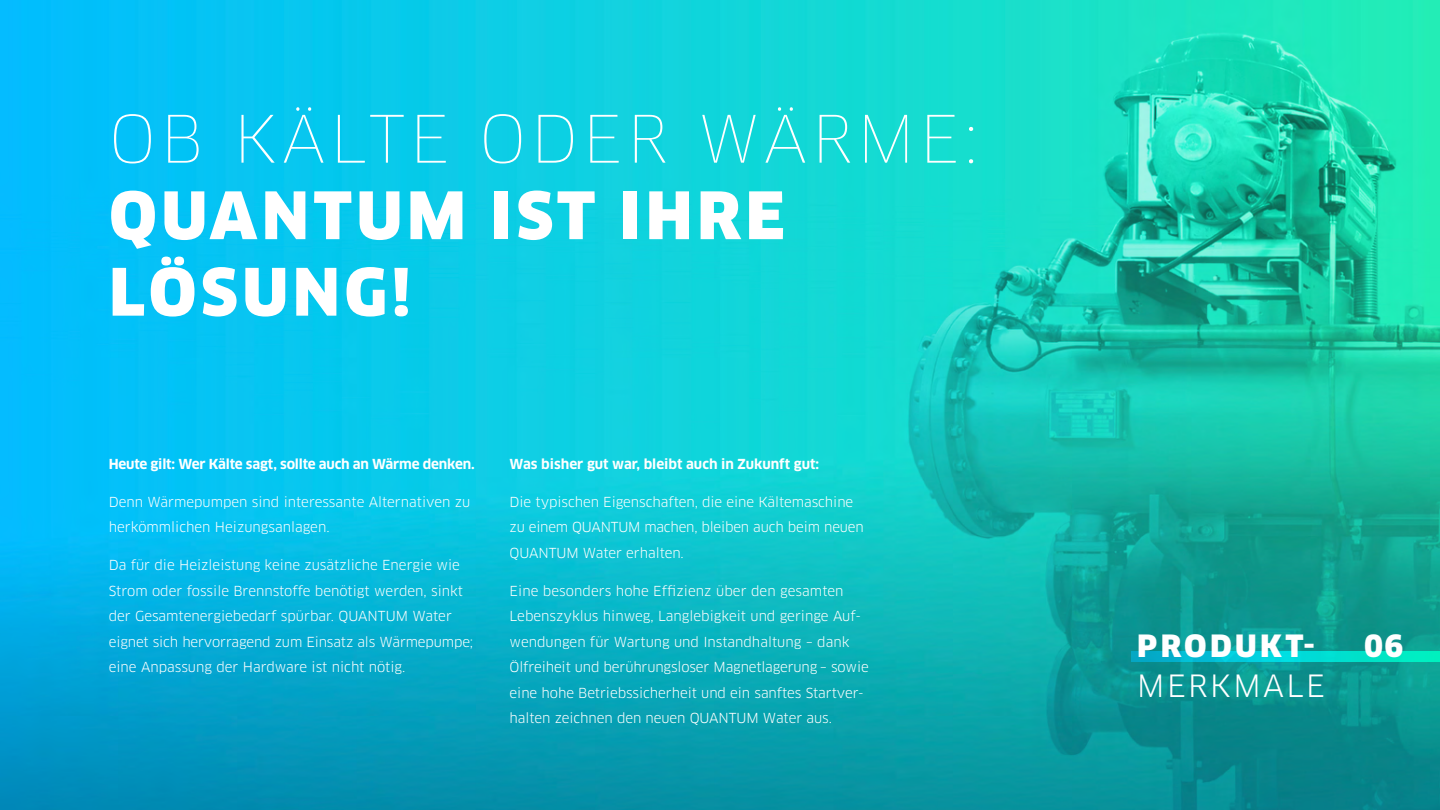
<style>
.page{position:relative;width:1440px;height:810px;background:#fff}
.page>*{position:absolute;margin:0;border:0;box-sizing:border-box;transform-origin:0 0}
.t1{font:900 63.75px/76.5px "Clan Pro";letter-spacing:.07em;color:#fff}
.t2{font:100 63.75px "Clan Pro";letter-spacing:.07em;color:#fff}
.t3{font:900 30px "Clan Pro";letter-spacing:.11em;color:#fff}
.t4{font:30px "Clan Pro";letter-spacing:.08em;color:#fff}
.t5{font:13.5px/25.5px "Clan Pro";letter-spacing:-.005em;color:#fff}
.t6{font:700 13.5px "Clan Pro";letter-spacing:-.015em;color:#fff}
</style>
<div class="page">
<img style="left:0;top:0;width:1440px;height:810px">
<svg style="left:1131px;top:651px;width:309px;height:11px;background:#01d1d0"></svg>
<h1 class="t2" style="left:109px;top:101px;width:871px">OB KÄLTE ODER WÄRME:</h1>
<h1 class="t1" style="left:109px;top:178px;width:677px">QUANTUM IST IHRE<br>LÖSUNG!</h1>
<p class="t6" style="left:109px;top:456px;width:367px">Heute gilt: Wer Kälte sagt, sollte auch an Wärme denken.</p>
<p class="t5" style="left:109px;top:489px;width:363px">Denn Wärmepumpen sind interessante Alternativen zu herkömmlichen Heizungsanlagen.</p>
<p class="t5" style="left:109px;top:552px;width:366px">Da für die Heizleistung keine zusätzliche Energie wie Strom oder fossile Brennstoffe benötigt werden, sinkt der Gesamtenergiebedarf spürbar. QUANTUM Water eignet sich hervorragend zum Einsatz als Wärmepumpe; eine Anpassung der Hardware ist nicht nötig.</p>
<p class="t6" style="left:510px;top:456px;width:311px">Was bisher gut war, bleibt auch in Zukunft gut:</p>
<p class="t5" style="left:510px;top:489px;width:356px">Die typischen Eigenschaften, die eine Kältemaschine zu einem QUANTUM machen, bleiben auch beim neuen<br>QUANTUM Water erhalten.</p>
<p class="t5" style="left:510px;top:578px;width:361px">Eine besonders hohe Effizienz über den gesamten Lebenszyklus hinweg, Langlebigkeit und geringe Auf&shy;wendungen für Wartung und Instandhaltung – dank Ölfreiheit und berührungsloser Magnetlagerung – sowie eine hohe Betriebssicherheit und ein sanftes Startver&shy;halten zeichnen den neuen QUANTUM Water aus.</p>
<h2 class="t3" style="left:1137px;top:628px;width:179px">PRODUKT-</h2>
<h2 class="t3" style="left:1364px;top:628px;width:41px">06</h2>
<h2 class="t4" style="left:1137px;top:668px;width:189px">MERKMALE</h2>
</div>
